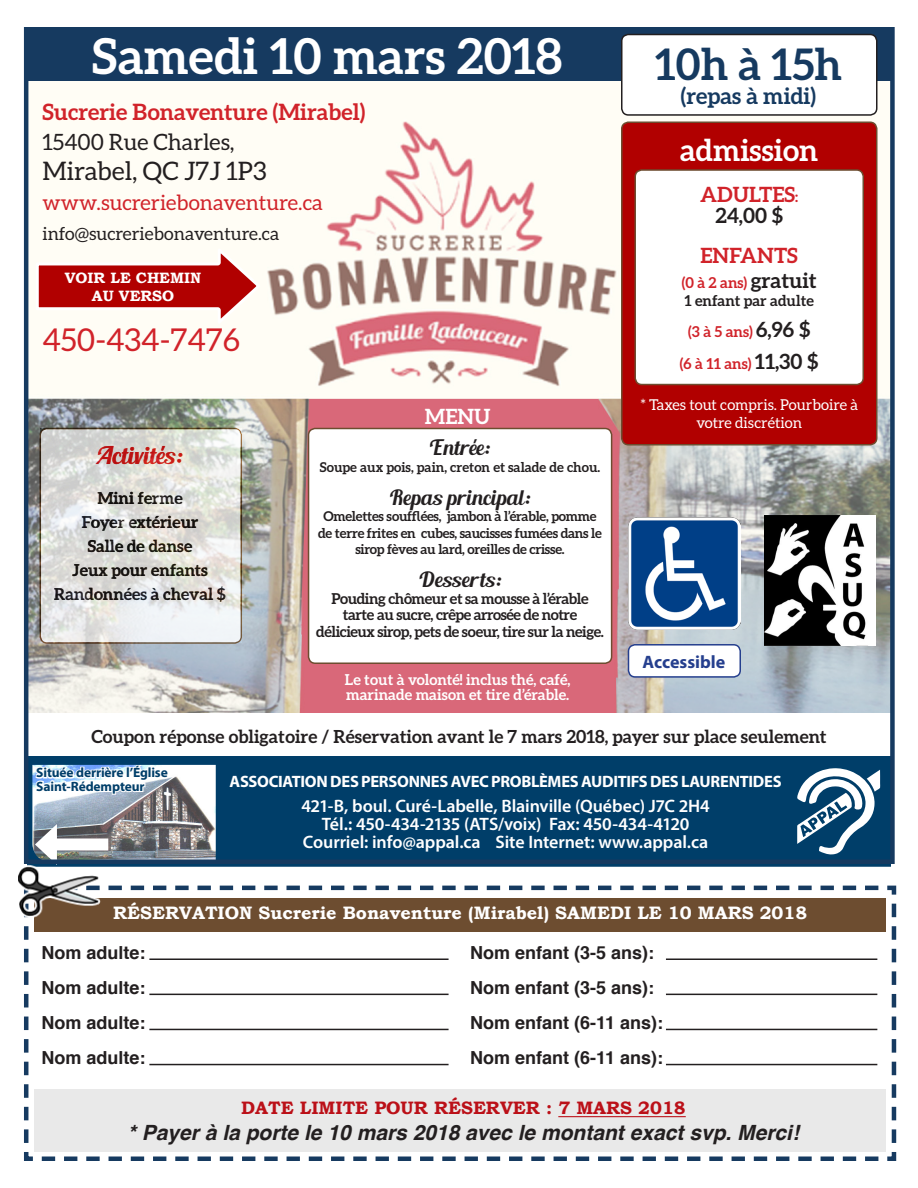
<style>
.page{position:relative;width:918px;height:1188px;background:#fff}
.page>*{position:absolute;margin:0;border:0;box-sizing:border-box;transform-origin:0 0}
.t1{font:700 49.5px "Aleo";color:#fff}
.t2{font:700 43.5px "Aleo";color:#163a60}
.t3{font:31.5px "Aleo";color:#d1232a}
.t4{font:700 30px "Aleo";color:#fff}
.t5{font:25.5px "Aleo";color:#231f20}
.t6{font:24px "Blenda Script";color:#d1232a}
.t7{font:700 22.5px "Aleo";color:#d1232a}
.t8{font:22.5px "Aleo";color:#231f20}
.t9{font:700 22.5px "Aleo";color:#163a60}
.t10{font:italic 700 21px "Helvetica";color:#231f20}
.t11{font:21px "Blenda Script";color:#231f20}
.t12{font:21px "Aleo";color:#d1232a}
.t13{font:700 21px "Aleo";color:#d1232a}
.t14{font:700 21px "Aleo";color:#231f20}
.t15{font:700 21px "Aleo";color:#fff}
.t16{font:600 18px/18px "Myriad Pro";letter-spacing:-.005em;color:#fff;text-align:center}
.Style_de_paragraphe{font:700 18px "Helvetica";color:#231f20}
.t17{font:700 18px "Aleo";color:#231f20}
.t18{font:700 18px "Bookman Old Style";color:#fff}
.t19{font:700 18px "Bookman Old Style";color:#bb1018}
.t20{font:18px "Aleo";color:#231f20}
.t21{font:700 18px "Myriad Pro";color:#253f8e}
.t22{font:700 16.5px/24px "Aleo";color:#231f20;text-align:center}
.t23{font:700 16.5px "Myriad Pro";letter-spacing:-.02em;color:#fff}
.t24{font:700 15px/16.5px "Aleo";letter-spacing:-.03em;color:#231f20;text-align:center}
.t25{font:700 15px/15px "Aleo";color:#fff}
.t26{font:15px/18px "Aleo";color:#fff;text-align:center}
.t27{font:700 15px/18px "Aleo";color:#231f20}
.t28{font:700 15px "Aleo";color:#d1232a}
.t29{font:700 15px "Bookman Old Style";color:#fff}
.t30{font:700 13.5px/16.5px "Aleo";letter-spacing:-.02em;color:#231f20;text-align:center}
.t31{font:700 13.5px "Aleo";color:#231f20}
.t32{font:700 13.5px/13.5px "Myriad Pro";letter-spacing:-.01em;color:#003e69}
.s1{font-size:15px}
.s2{color:#d1232a}
.s3{font-size:21px}
.s4{font-size:21px;color:#231f20}
</style>
<div class="page">
<img style="left:29px;top:113px;width:861px;height:600px">
<div style="left:29px;top:756px;width:862px;height:111px;background:#003e69"></div>
<img style="left:32px;top:765px;width:184px;height:94px">
<svg style="left:34px;top:756px;width:136px;height:109px"></svg>
<svg style="left:797px;top:768px;width:83px;height:87px"></svg>
<div style="left:27px;top:27px;width:864px;height:54px;background:#163a60"></div>
<svg style="left:24px;top:885px;width:873px;height:276px"></svg>
<div style="left:24px;top:27px;width:871px;height:837px;border:4px solid #163a60"></div>
<div style="left:34px;top:1090px;width:852px;height:62px;background:#e9e9e9"></div>
<svg style="left:34px;top:246px;width:229px;height:83px"></svg>
<div style="left:34px;top:898px;width:852px;height:34px;background:#6d4d30"></div>
<hr style="left:558px;top:1116px;width:128px;height:1px;background:#bb1018">
<hr style="left:149px;top:958px;width:300px;height:2px;background:#231f20">
<hr style="left:149px;top:994px;width:300px;height:1px;background:#231f20">
<hr style="left:149px;top:1029px;width:300px;height:1px;background:#231f20">
<hr style="left:149px;top:1064px;width:300px;height:1px;background:#231f20">
<hr style="left:666px;top:958px;width:211px;height:2px;background:#231f20">
<hr style="left:666px;top:994px;width:211px;height:1px;background:#231f20">
<hr style="left:666px;top:1029px;width:211px;height:1px;background:#231f20">
<hr style="left:666px;top:1064px;width:211px;height:1px;background:#231f20">
<div style="left:622px;top:34px;width:255px;height:81px;background:#fff;border-radius:7px"></div>
<div style="left:621px;top:34px;width:257px;height:82px;border:2px solid #231f20;border-radius:7px"></div>
<img style="left:629px;top:518px;width:111px;height:111px">
<div style="left:628px;top:645px;width:112px;height:32px;background:#fff;border-radius:7px"></div>
<div style="left:628px;top:644px;width:113px;height:34px;border:2px solid #253f8e;border-radius:7px"></div>
<div style="left:622px;top:122px;width:255px;height:323px;background:#b10000;border-radius:7px"></div>
<div style="left:621px;top:122px;width:257px;height:324px;border:2px solid #6d4d30;border-radius:7px"></div>
<div style="left:635px;top:170px;width:228px;height:215px;background:#fff;border-radius:7px"></div>
<div style="left:634px;top:169px;width:230px;height:216px;border:2px solid #6d4d30;border-radius:7px"></div>
<div style="left:309px;top:428px;width:303px;height:235px;background:#fff;border-radius:7px"></div>
<div style="left:308px;top:428px;width:304px;height:236px;border:2px solid #6d4d30;border-radius:7px"></div>
<svg style="left:40px;top:428px;width:201px;height:215px"></svg>
<div style="left:40px;top:428px;width:202px;height:216px;border:2px solid #6d4d30;border-radius:7px"></div>
<img style="left:18px;top:841px;width:91px;height:99px">
<img style="left:765px;top:516px;width:111px;height:129px">
<p class="t1" style="left:92px;top:27px;width:472px">Samedi 10 mars 2018</p>
<p class="t2" style="left:655px;top:39px;width:189px">10h à 15h</p>
<p class="t9" style="left:681px;top:83px;width:137px">(repas à midi)</p>
<p class="t7" style="left:43px;top:99px;width:324px">Sucrerie Bonaventure (Mirabel)</p>
<p class="t8" style="left:43px;top:129px;width:194px">15400 Rue Charles,</p>
<p class="t5" style="left:43px;top:156px;width:226px">Mirabel, QC J7J 1P3</p>
<p class="t12" style="left:43px;top:191px;width:282px">www.sucreriebonaventure.ca</p>
<p class="t20" style="left:43px;top:223px;width:238px">info@sucreriebonaventure.ca</p>
<p class="t4" style="left:680px;top:133px;width:140px">admission</p>
<p class="t13" style="left:700px;top:183px;width:99px">ADULTES<span class="s1">:</span></p>
<p class="t14" style="left:715px;top:203px;width:69px">24,00 $</p>
<p class="t13" style="left:701px;top:244px;width:99px">ENFANTS</p>
<p class="t27" style="left:682px;top:273px;width:137px"><span class="s2">(0 à 2 ans)</span> <span class="s3">gratuit<br></span>1 enfant par adulte</p>
<p class="t28" style="left:688px;top:323px;width:123px">(3 à 5 ans) <span class="s4">6,96 $</span></p>
<p class="t28" style="left:680px;top:355px;width:140px">(6 à 11 ans) <span class="s4">11,30 $</span></p>
<p class="t29" style="left:65px;top:268px;width:138px">VOIR LE CHEMIN</p>
<p class="t29" style="left:92px;top:286px;width:84px">AU VERSO</p>
<p class="t3" style="left:43px;top:322px;width:199px">450-434-7476</p>
<h3 class="t6" style="left:97px;top:440px;width:88px">Activités:</h3>
<p class="t22" style="left:54px;top:486px;width:173px">Mini ferme<br>Foyer extérieur<br>Salle de danse<br>Jeux pour enfants<br>Randonnées à cheval $</p>
<p class="t15" style="left:425px;top:404px;width:67px">MENU</p>
<p class="t11" style="left:429px;top:434px;width:63px">Entrée:</p>
<p class="t31" style="left:320px;top:459px;width:282px">Soupe aux pois, pain, creton et salade de chou.</p>
<p class="t11" style="left:389px;top:484px;width:143px">Repas principal:</p>
<p class="t30" style="left:318px;top:508px;width:285px">Omelettes soufflées, jambon à l’érable, pomme de terre frites en cubes, saucisses fumées dans le sirop fèves au lard, oreilles de crisse.</p>
<p class="t11" style="left:418px;top:566px;width:86px">Desserts:</p>
<p class="t24" style="left:316px;top:590px;width:289px">Pouding chômeur et sa mousse à l’érable tarte au sucre, crêpe arrosée de notre délicieux sirop, pets de soeur, tire sur la neige.</p>
<p class="t25" style="left:345px;top:672px;width:227px">Le tout à volonté! inclus thé, café, marinade maison et tire d’érable.</p>
<p class="t26" style="left:640px;top:395px;width:219px">* Taxes tout compris. Pourboire à votre discrétion</p>
<p class="t21" style="left:643px;top:650px;width:84px">Accessible</p>
<p class="t17" style="left:91px;top:726px;width:737px">Coupon réponse obligatoire / Réservation avant le 7 mars 2018, payer sur place seulement</p>
<p class="t32" style="left:36px;top:766px;width:133px">Située derrière l’Église<br>Saint-Rédempteur</p>
<p class="t23" style="left:230px;top:770px;width:553px">ASSOCIATION DES PERSONNES AVEC PROBLÈMES AUDITIFS DES LAURENTIDES</p>
<p class="t16" style="left:301px;top:797px;width:410px">421-B, boul. Curé-Labelle, Blainville (Québec) J7C 2H4<br>Tél.: 450-434-2135 (ATS/voix) Fax: 450-434-4120<br>Courriel: info@appal.ca Site Internet: www.appal.ca</p>
<p class="t18" style="left:113px;top:902px;width:696px">RÉSERVATION Sucrerie Bonaventure (Mirabel) SAMEDI LE 10 MARS 2018</p>
<p class="Style_de_paragraphe" style="left:41px;top:938px;width:106px">Nom adulte:</p>
<p class="Style_de_paragraphe" style="left:41px;top:973px;width:106px">Nom adulte:</p>
<p class="Style_de_paragraphe" style="left:41px;top:1008px;width:106px">Nom adulte:</p>
<p class="Style_de_paragraphe" style="left:41px;top:1043px;width:106px">Nom adulte:</p>
<p class="Style_de_paragraphe" style="left:470px;top:938px;width:186px">Nom enfant (3-5 ans):</p>
<p class="Style_de_paragraphe" style="left:470px;top:973px;width:186px">Nom enfant (3-5 ans):</p>
<p class="Style_de_paragraphe" style="left:470px;top:1008px;width:195px">Nom enfant (6-11 ans):</p>
<p class="Style_de_paragraphe" style="left:470px;top:1043px;width:195px">Nom enfant (6-11 ans):</p>
<p class="t19" style="left:241px;top:1097px;width:446px">DATE LIMITE POUR RÉSERVER : 7 MARS 2018</p>
<p class="t10" style="left:128px;top:1115px;width:673px">* Payer à la porte le 10 mars 2018 avec le montant exact svp. Merci!</p>
</div>
